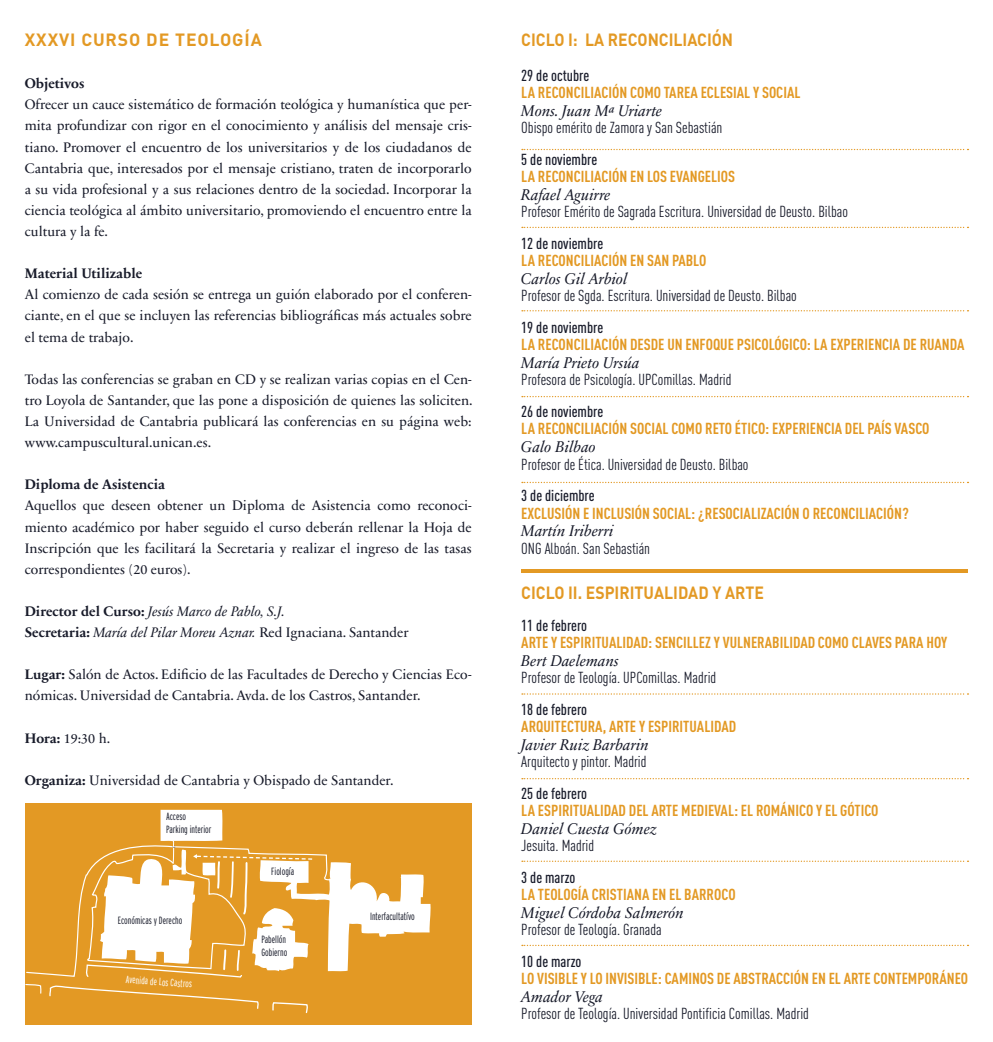
<style>
.page{position:relative;width:993px;height:1042px;background:#fff}
.page>*{position:absolute;margin:0;border:0;box-sizing:border-box;transform-origin:0 0}
.t1{font:700 17.5px "DIN";color:#e39924;scale:.9 1}
.t2{font:700 17.5px "DIN";letter-spacing:.05em;color:#e39924}
.t3{font:700 15.75px "DIN Cond";color:#e39924}
.t4{font:15.75px "DIN Cond Regular Alternate";color:#181b2a}
.t5{font:italic 15.75px "Sabon Next LT";color:#181b2a}
.t6{font:500 15.75px "DIN Cond";color:#181b2a}
.t7{font:14px/21.2px "Sabon Next LT";color:#181b2a;text-align:justify}
.t8{font:italic 14px/21.2px "Sabon Next LT";color:#181b2a}
.t9{font:700 14px "Sabon Next LT";color:#181b2a}
.t10{font:300 extra-condensed 10.5px/12.2px "Interstate";color:#181b2a}
.t11{font:300 extra-condensed 10.5px "Interstate";color:#fff}
.s1{font-weight:700;font-style:normal}
.s2{font-style:normal}
.s3{font-weight:700}
</style>
<div class="page">
<svg style="left:522px;top:149px;width:446px;height:1px"></svg>
<svg style="left:522px;top:227px;width:446px;height:1px"></svg>
<svg style="left:522px;top:310px;width:446px;height:1px"></svg>
<svg style="left:522px;top:396px;width:446px;height:1px"></svg>
<svg style="left:522px;top:693px;width:446px;height:1px"></svg>
<svg style="left:522px;top:778px;width:446px;height:1px"></svg>
<svg style="left:522px;top:860px;width:446px;height:2px"></svg>
<svg style="left:522px;top:945px;width:446px;height:1px"></svg>
<div style="left:25px;top:803px;width:446px;height:221px;background:#e39924"></div>
<svg style="left:25px;top:810px;width:406px;height:204px"></svg>
<svg style="left:522px;top:482px;width:446px;height:1px"></svg>
<hr style="left:521px;top:569px;width:446px;height:3px;background:#e39924">
<p class="t2" style="left:25px;top:28px;width:238px">XXXVI CURSO DE TEOLOGÍA</p>
<p class="t9" style="left:25px;top:75px;width:61px">Objetivos</p>
<p class="t7" style="left:25px;top:94px;width:448px">Ofrecer un cauce sistemático de formación teológica y humanística que per&shy;mita profundizar con rigor en el conocimiento y análisis del mensaje cris&shy;tiano. Promover el encuentro de los universitarios y de los ciudadanos de Cantabria que, interesados por el mensaje cristiano, traten de incorporarlo a su vida profesional y a sus relaciones dentro de la sociedad. Incorporar la ciencia teológica al ámbito universitario, promoviendo el encuentro entre la cultura y la fe.</p>
<p class="t9" style="left:25px;top:265px;width:119px">Material Utilizable</p>
<p class="t7" style="left:25px;top:284px;width:448px">Al comienzo de cada sesión se entrega un guión elaborado por el conferen&shy;ciante, en el que se incluyen las referencias bibliográficas más actuales sobre el tema de trabajo.</p>
<p class="t7" style="left:25px;top:369px;width:449px">Todas las conferencias se graban en CD y se realizan varias copias en el Cen&shy;tro Loyola de Santander, que las pone a disposición de quienes las soliciten.<br>La Universidad de Cantabria publicará las conferencias en su página web: www.campuscultural.unican.es.</p>
<p class="t9" style="left:25px;top:476px;width:142px">Diploma de Asistencia</p>
<p class="t7" style="left:25px;top:495px;width:448px">Aquellos que deseen obtener un Diploma de Asistencia como reconoci&shy;miento académico por haber seguido el curso deberán rellenar la Hoja de Inscripción que les facilitará la Secretaria y realizar el ingreso de las tasas correspondientes (20 euros).</p>
<p class="t8" style="left:25px;top:601px;width:385px"><span class="s1">Director del Curso:</span> Jesús Marco de Pablo, S.J.<br><span class="s1">Secretaria:</span> María del Pilar Moreu Aznar. <span class="s2">Red Ignaciana. Santander</span></p>
<p class="t7" style="left:25px;top:664px;width:448px"><span class="s3">Lugar:</span> Salón de Actos. Edificio de las Facultades de Derecho y Ciencias Eco&shy;nómicas. Universidad de Cantabria. Avda. de los Castros, Santander.</p>
<p class="t7" style="left:25px;top:727px;width:87px"><span class="s3">Hora:</span> 19:30 h.</p>
<p class="t7" style="left:25px;top:770px;width:370px"><span class="s3">Organiza:</span> Universidad de Cantabria y Obispado de Santander.</p>
<p class="t10" style="left:166px;top:810px;width:47px">Acceso<br>Parking interior</p>
<p class="t10" style="left:118px;top:914px;width:66px">Económicas y Derecho</p>
<p class="t11" style="left:126px;top:973px;width:68px;rotate:4deg">Avenida de Los Castros</p>
<p class="t10" style="left:271px;top:865px;width:25px">Fiología</p>
<p class="t10" style="left:261px;top:933px;width:28px">Pabellón<br>Gobierno</p>
<p class="t10" style="left:370px;top:910px;width:46px">Interfacultatívo</p>
<p class="t1" style="left:521px;top:28px;width:237px">CICLO I: LA RECONCILIACIÓN</p>
<p class="t6" style="left:521px;top:66px;width:69px">29 de octubre</p>
<p class="t3" style="left:521px;top:83px;width:280px">LA RECONCILIACIÓN COMO TAREA ECLESIAL Y SOCIAL</p>
<p class="t5" style="left:521px;top:101px;width:142px">Mons. Juan Mª Uriarte</p>
<p class="t4" style="left:521px;top:119px;width:202px">Obispo emérito de Zamora y San Sebastián</p>
<p class="t6" style="left:521px;top:150px;width:77px">5 de noviembre</p>
<p class="t3" style="left:521px;top:167px;width:215px">LA RECONCILIACIÓN EN LOS EVANGELIOS</p>
<p class="t5" style="left:521px;top:185px;width:91px">Rafael Aguirre</p>
<p class="t4" style="left:521px;top:203px;width:328px">Profesor Emérito de Sagrada Escritura. Universidad de Deusto. Bilbao</p>
<p class="t6" style="left:521px;top:234px;width:83px">12 de noviembre</p>
<p class="t3" style="left:521px;top:251px;width:186px">LA RECONCILIACIÓN EN SAN PABLO</p>
<p class="t5" style="left:521px;top:269px;width:108px">Carlos Gil Arbiol</p>
<p class="t4" style="left:521px;top:287px;width:277px">Profesor de Sgda. Escritura. Universidad de Deusto. Bilbao</p>
<p class="t6" style="left:521px;top:318px;width:83px">19 de noviembre</p>
<p class="t3" style="left:521px;top:335px;width:444px">LA RECONCILIACIÓN DESDE UN ENFOQUE PSICOLÓGICO: LA EXPERIENCIA DE RUANDA</p>
<p class="t5" style="left:521px;top:353px;width:120px">María Prieto Ursúa</p>
<p class="t4" style="left:521px;top:371px;width:212px">Profesora de Psicología. UPComillas. Madrid</p>
<p class="t6" style="left:521px;top:402px;width:83px">26 de noviembre</p>
<p class="t3" style="left:521px;top:419px;width:409px">LA RECONCILIACIÓN SOCIAL COMO RETO ÉTICO: EXPERIENCIA DEL PAÍS VASCO</p>
<p class="t5" style="left:521px;top:437px;width:76px">Galo Bilbao</p>
<p class="t4" style="left:521px;top:455px;width:229px">Profesor de Ética. Universidad de Deusto. Bilbao</p>
<p class="t6" style="left:521px;top:486px;width:75px">3 de diciembre</p>
<p class="t3" style="left:521px;top:503px;width:389px">EXCLUSIÓN E INCLUSIÓN SOCIAL: ¿RESOCIALIZACIÓN O RECONCILIACIÓN?</p>
<p class="t5" style="left:521px;top:521px;width:94px">Martín Iriberri</p>
<p class="t4" style="left:521px;top:539px;width:130px">ONG Alboán. San Sebastián</p>
<p class="t1" style="left:521px;top:581px;width:271px">CICLO II. ESPIRITUALIDAD Y ARTE</p>
<p class="t6" style="left:521px;top:615px;width:67px">11 de febrero</p>
<p class="t3" style="left:521px;top:633px;width:427px">ARTE Y ESPIRITUALIDAD: SENCILLEZ Y VULNERABILIDAD COMO CLAVES PARA HOY</p>
<p class="t5" style="left:521px;top:651px;width:99px">Bert Daelemans</p>
<p class="t4" style="left:521px;top:668px;width:196px">Profesor de Teología. UPComillas. Madrid</p>
<p class="t6" style="left:521px;top:699px;width:67px">18 de febrero</p>
<p class="t3" style="left:521px;top:717px;width:216px">ARQUITECTURA, ARTE Y ESPIRITUALIDAD</p>
<p class="t5" style="left:521px;top:735px;width:129px">Javier Ruiz Barbarin</p>
<p class="t4" style="left:521px;top:752px;width:127px">Arquitecto y pintor. Madrid</p>
<p class="t6" style="left:521px;top:783px;width:67px">25 de febrero</p>
<p class="t3" style="left:521px;top:801px;width:358px">LA ESPIRITUALIDAD DEL ARTE MEDIEVAL: EL ROMÁNICO Y EL GÓTICO</p>
<p class="t5" style="left:521px;top:819px;width:137px">Daniel Cuesta Gómez</p>
<p class="t4" style="left:521px;top:836px;width:74px">Jesuita. Madrid</p>
<p class="t6" style="left:521px;top:867px;width:56px">3 de marzo</p>
<p class="t3" style="left:521px;top:885px;width:216px">LA TEOLOGÍA CRISTIANA EN EL BARROCO</p>
<p class="t5" style="left:521px;top:903px;width:164px">Miguel Córdoba Salmerón</p>
<p class="t4" style="left:521px;top:920px;width:142px">Profesor de Teología. Granada</p>
<p class="t6" style="left:521px;top:951px;width:62px">10 de marzo</p>
<p class="t3" style="left:521px;top:969px;width:448px">LO VISIBLE Y LO INVISIBLE: CAMINOS DE ABSTRACCIÓN EN EL ARTE CONTEMPORÁNEO</p>
<p class="t5" style="left:521px;top:987px;width:83px">Amador Vega</p>
<p class="t4" style="left:521px;top:1004px;width:289px">Profesor de Teología. Universidad Pontificia Comillas. Madrid</p>
</div>
